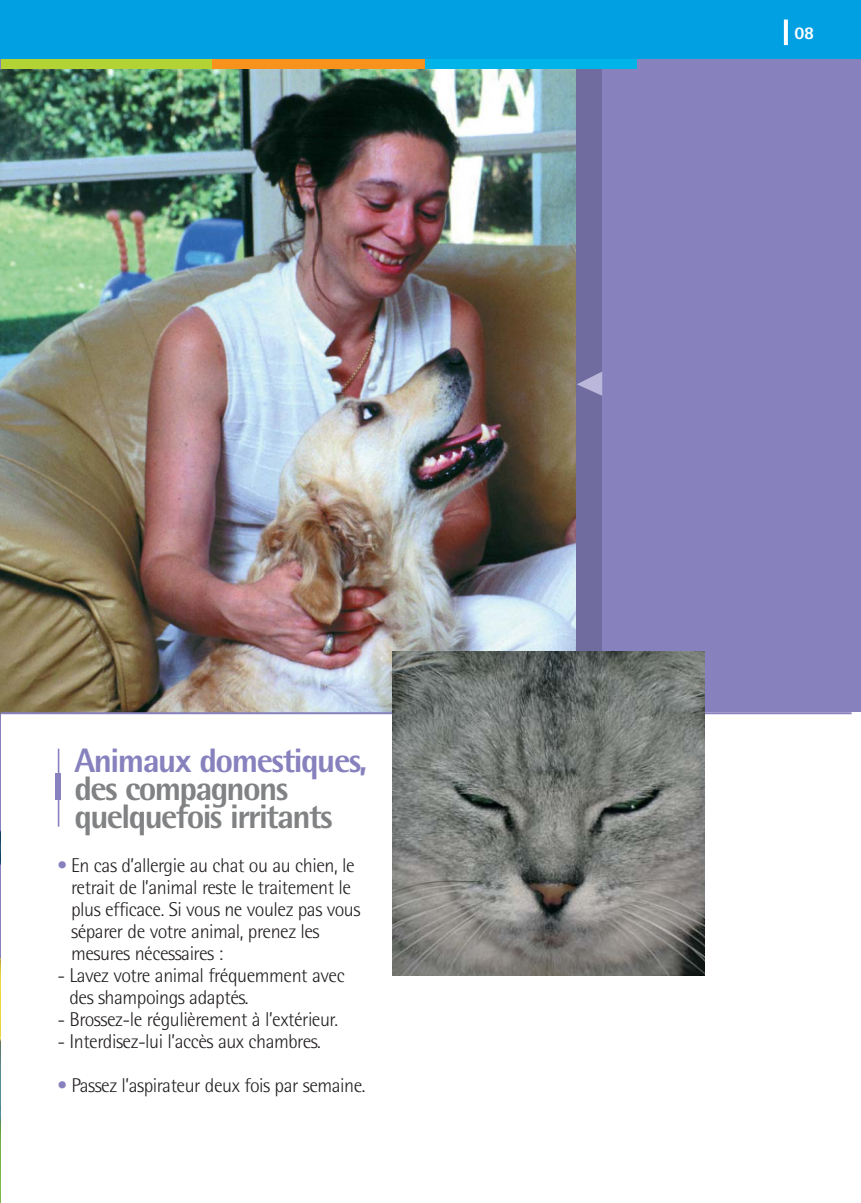
<style>
.page{position:relative;width:861px;height:1203px;background:#fff}
.page>*{position:absolute;margin:0;border:0;box-sizing:border-box;transform-origin:0 0}
.t1{font:800 34px/28px "Rotis Semi Sans";letter-spacing:-.05em;color:#808284}
.t2{font:800 34px "Rotis Semi Sans";letter-spacing:-.045em;color:#8781bd}
.t3{font:300 20px/22px "Rotis Semi Sans";letter-spacing:-.025em;color:#231f20}
.t4{font:800 18px "Rotis Sans Serif";color:#fff}
.s1{color:#8781bd}
</style>
<div class="page">
<img style="left:0;top:0;width:861px;height:1203px">
<h1 class="t2" style="left:74px;top:749px;width:295px">Animaux domestiques,</h1>
<h1 class="t1" style="left:74px;top:778px;width:260px">des compagnons quelquefois irritants</h1>
<p class="t3" style="left:71px;top:857px;width:291px;text-indent:-14px"><span class="s1">•</span> En cas d’allergie au chat ou au chien, le retrait de l’animal reste le traitement le plus efficace. Si vous ne voulez pas vous séparer de votre animal, prenez les mesures nécessaires :</p>
<p class="t3" style="left:69px;top:967px;width:277px;text-indent:-12px">- Lavez votre animal fréquemment avec des shampoings adaptés.</p>
<p class="t3" style="left:57px;top:1011px;width:282px">- Brossez-le régulièrement à l’extérieur.</p>
<p class="t3" style="left:57px;top:1033px;width:265px">- Interdisez-lui l’accès aux chambres.</p>
<p class="t3" style="left:57px;top:1077px;width:310px"><span class="s1">•</span> Passez l’aspirateur deux fois par semaine.</p>
<p class="t4" style="left:794px;top:26px;width:21px">08</p>
</div>
